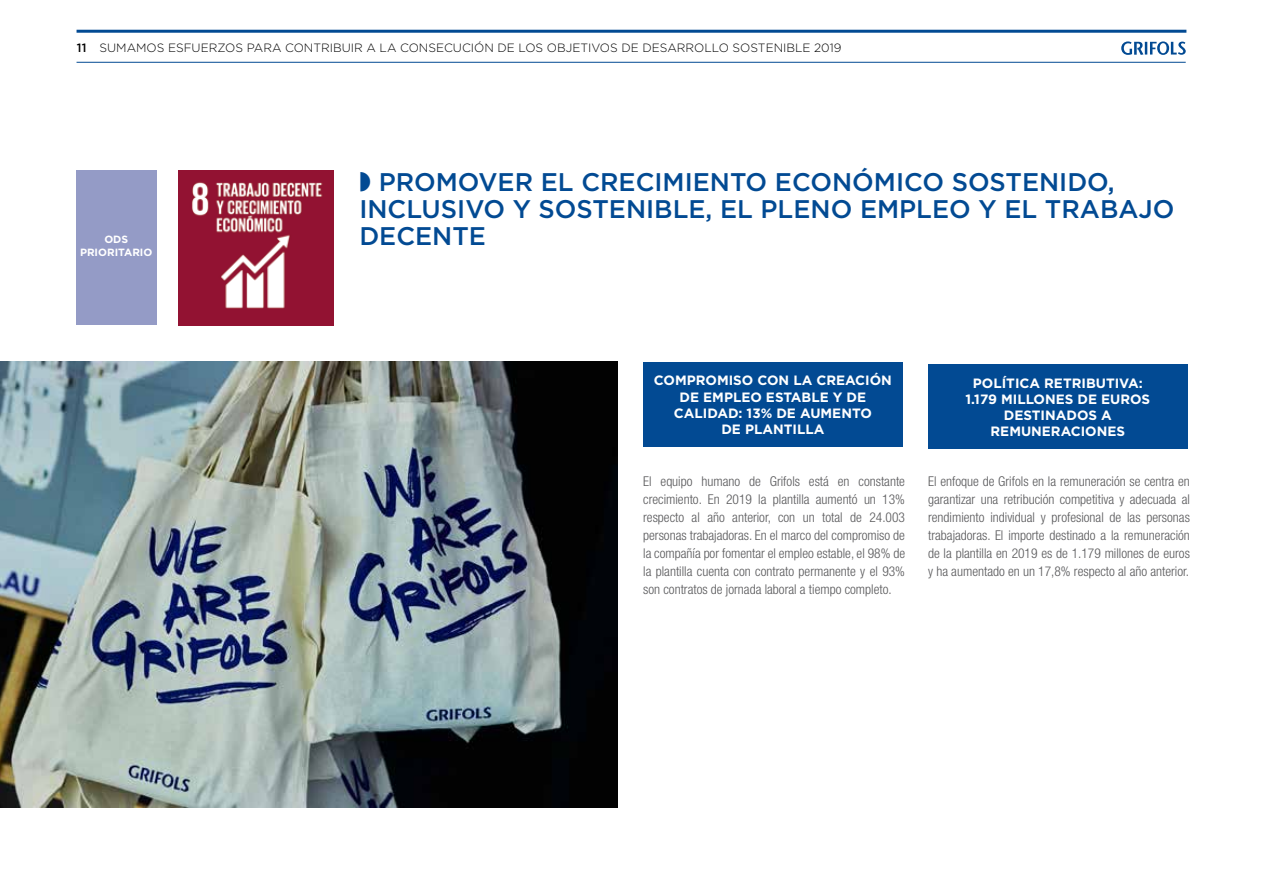
<style>
.page{position:relative;width:1263px;height:893px;background:#fff}
.page>*{position:absolute;margin:0;border:0;box-sizing:border-box;transform-origin:0 0}
.t1{font:500 25.5px/27px "Gotham";color:#024a93}
.t2{font:300 condensed 13.5px/18px "Helvetica Neue LT Pro";color:#58585a;text-align:justify}
.t3{font:700 13.5px/16.2px "Gotham";color:#fff;text-align:center}
.t4{font:300 12px "Gotham";color:#000}
.t5{font:700 10.5px/12.6px "Gotham";color:#fff;text-align:center}
.s1{font-weight:500}
</style>
<div class="page">
<hr style="left:77px;top:62px;width:1109px;height:1px;background:#024a93">
<svg style="left:1121px;top:41px;width:65px;height:14px"></svg>
<hr style="left:77px;top:30px;width:1109px;height:3px;background:#024a93">
<img style="left:178px;top:170px;width:156px;height:156px">
<div style="left:643px;top:362px;width:259px;height:84px;background:#024a93"></div>
<div style="left:928px;top:364px;width:259px;height:85px;background:#024a93"></div>
<img style="left:0;top:361px;width:618px;height:447px">
<div style="left:77px;top:170px;width:80px;height:155px;background:#949bc6"></div>
<p class="t4" style="left:77px;top:40px;width:766px"><span class="s1">11</span> SUMAMOS ESFUERZOS PARA CONTRIBUIR A LA CONSECUCIÓN DE LOS OBJETIVOS DE DESARROLLO SOSTENIBLE 2019</p>
<p class="t5" style="left:80px;top:233px;width:74px">ODS<br>PRIORITARIO</p>
<h1 class="t1" style="left:359px;top:168px;width:817px;text-indent:19px">PROMOVER EL CRECIMIENTO ECONÓMICO SOSTENIDO,<br>INCLUSIVO Y SOSTENIBLE, EL PLENO EMPLEO Y EL TRABAJO<br>DECENTE</h1>
<p class="t3" style="left:654px;top:372px;width:239px">COMPROMISO CON LA CREACIÓN<br>DE EMPLEO ESTABLE Y DE<br>CALIDAD: 13% DE AUMENTO<br>DE PLANTILLA</p>
<p class="t3" style="left:965px;top:375px;width:186px">POLÍTICA RETRIBUTIVA:<br>1.179 MILLONES DE EUROS<br>DESTINADOS A<br>REMUNERACIONES</p>
<p class="t2" style="left:643px;top:472px;width:263px">El equipo humano de Grifols está en constante crecimiento. En 2019 la plantilla aumentó un 13% respecto al año anterior, con un total de 24.003 personas trabajadoras. En el marco del compromiso de la compañía por fomentar el empleo estable, el 98% de la plantilla cuenta con contrato permanente y el 93% son contratos de jornada laboral a tiempo completo.</p>
<p class="t2" style="left:928px;top:472px;width:263px">El enfoque de Grifols en la remuneración se centra en garantizar una retribución competitiva y adecuada al rendimiento individual y profesional de las personas trabajadoras. El importe destinado a la remuneración de la plantilla en 2019 es de 1.179 millones de euros y ha aumentado en un 17,8% respecto al año anterior.</p>
</div>
